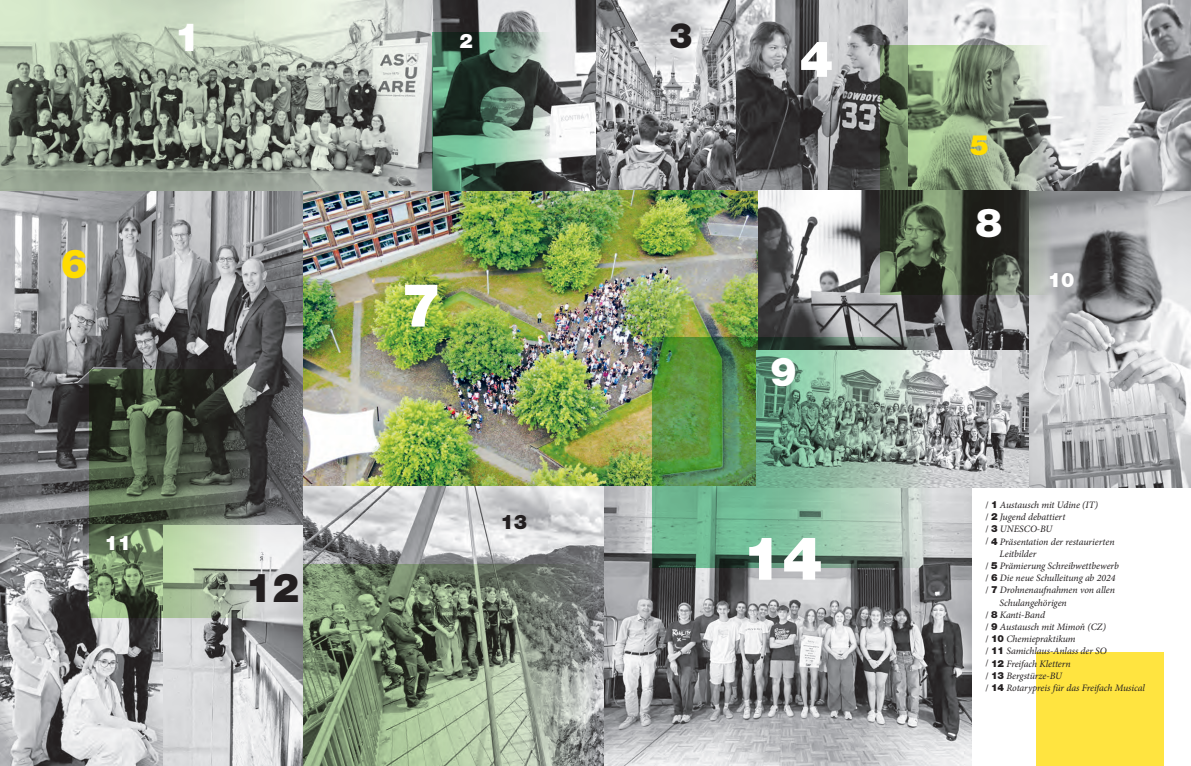
<style>
.page{position:relative;width:1191px;height:766px;background:#fff}
.page>*{position:absolute;margin:0;border:0;box-sizing:border-box;transform-origin:0 0}
.t1{font:900 60px "Helvetica Neue LT Pro";color:#fff}
.t2{font:900 50px "Helvetica Neue LT Pro";color:#fff}
.t3{font:900 40px "Helvetica Neue LT Pro";color:#fff}
.t4{font:900 40px "Helvetica Neue LT Pro";color:#231f20}
.t5{font:900 40px "Helvetica Neue LT Pro";color:#ffdc01}
.t6{font:900 39px "Helvetica Neue LT Pro";color:#fff}
.t7{font:900 35px "Helvetica Neue LT Pro";color:#231f20}
.t8{font:900 28px "Helvetica Neue LT Pro";color:#ffdc01}
.t9{font:900 20px "Helvetica Neue LT Pro";color:#fff}
.t10{font:900 20px "Helvetica Neue LT Pro";color:#231f20}
.t11{font:italic 9.8px/12.2px "Minion Pro";letter-spacing:-.005em;color:#231f20}
.s1{font-style:normal}
.s2{font-family:"Helvetica Neue LT Pro";font-weight:900;font-style:normal}
</style>
<div class="page">
<div style="left:1036px;top:652px;width:128px;height:113px;background:#ffe440"></div>
<img style="left:1028px;top:190px;width:163px;height:297px">
<img style="left:0;top:190px;width:304px;height:575px">
<img style="left:433px;top:0;width:758px;height:190px">
<img style="left:304px;top:190px;width:454px;height:296px">
<img style="left:603px;top:486px;width:368px;height:279px">
<img style="left:758px;top:190px;width:270px;height:160px">
<img style="left:932px;top:350px;width:96px;height:137px">
<img style="left:304px;top:486px;width:299px;height:279px">
<svg style="left:89px;top:369px;width:170px;height:248px;background:#65725d"></svg>
<svg style="left:881px;top:46px;width:170px;height:248px;background:#6b7963"></svg>
<img style="left:653px;top:337px;width:279px;height:230px">
<svg style="left:0;top:0;width:433px;height:190px;background:#9da699"></svg>
<svg style="left:304px;top:564px;width:291px;height:201px;background:#83927b"></svg>
<svg style="left:433px;top:33px;width:117px;height:157px;background:#557263"></svg>
<h3 class="t6" style="left:174px;top:13px;width:28px">1</h3>
<h3 class="t7" style="left:669px;top:14px;width:25px">3</h3>
<h3 class="t9" style="left:459px;top:29px;width:15px">2</h3>
<h2 class="t2" style="left:799px;top:29px;width:35px">4</h2>
<h3 class="t5" style="left:61px;top:240px;width:28px">6</h3>
<h3 class="t9" style="left:104px;top:531px;width:28px">11</h3>
<h3 class="t4" style="left:246px;top:563px;width:55px">12</h3>
<h1 class="t1" style="left:401px;top:269px;width:42px">7</h1>
<h3 class="t10" style="left:500px;top:510px;width:28px">13</h3>
<h3 class="t3" style="left:770px;top:347px;width:28px">9</h3>
<h1 class="t1" style="left:742px;top:522px;width:82px">14</h1>
<h3 class="t8" style="left:970px;top:128px;width:20px">5</h3>
<h3 class="t3" style="left:975px;top:199px;width:28px">8</h3>
<h3 class="t9" style="left:1047px;top:267px;width:28px">10</h3>
<p class="t11" style="left:985px;top:498px;width:131px"><span class="s1">/</span> <span class="s2">1</span> Austausch mit Udine (IT)<br><span class="s1">/</span> <span class="s2">2</span> Jugend debattiert<br><span class="s1">/</span> <span class="s2">3</span> UNESCO-BU<br><span class="s1">/</span> <span class="s2">4</span> Präsentation der restaurierten</p>
<p class="t11" style="left:985px;top:559px;width:135px"><span class="s1">/</span> <span class="s2">5</span> Prämierung Schreibwettbewerb <span class="s1">/</span> <span class="s2">6</span> Die neue Schulleitung ab 2024 <span class="s1">/</span> <span class="s2">7</span> Drohnenaufnahmen von allen</p>
<p class="t11" style="left:985px;top:608px;width:161px"><span class="s1">/</span> <span class="s2">8</span> Kanti-Band<br><span class="s1">/</span> <span class="s2">9</span> Austausch mit Mimoň (CZ)<br><span class="s1">/</span> <span class="s2">10</span> Chemiepraktikum<br><span class="s1">/</span> <span class="s2">11</span> Samichlaus-Anlass der SO<br><span class="s1">/</span> <span class="s2">12</span> Freifach Klettern<br><span class="s1">/</span> <span class="s2">13</span> Bergstürze-BU<br><span class="s1">/</span> <span class="s2">14</span> Rotarypreis für das Freifach Musical</p>
<p class="t11" style="left:999px;top:547px;width:38px">Leitbilder</p>
<p class="t11" style="left:999px;top:596px;width:69px">Schulangehörigen</p>
</div>
